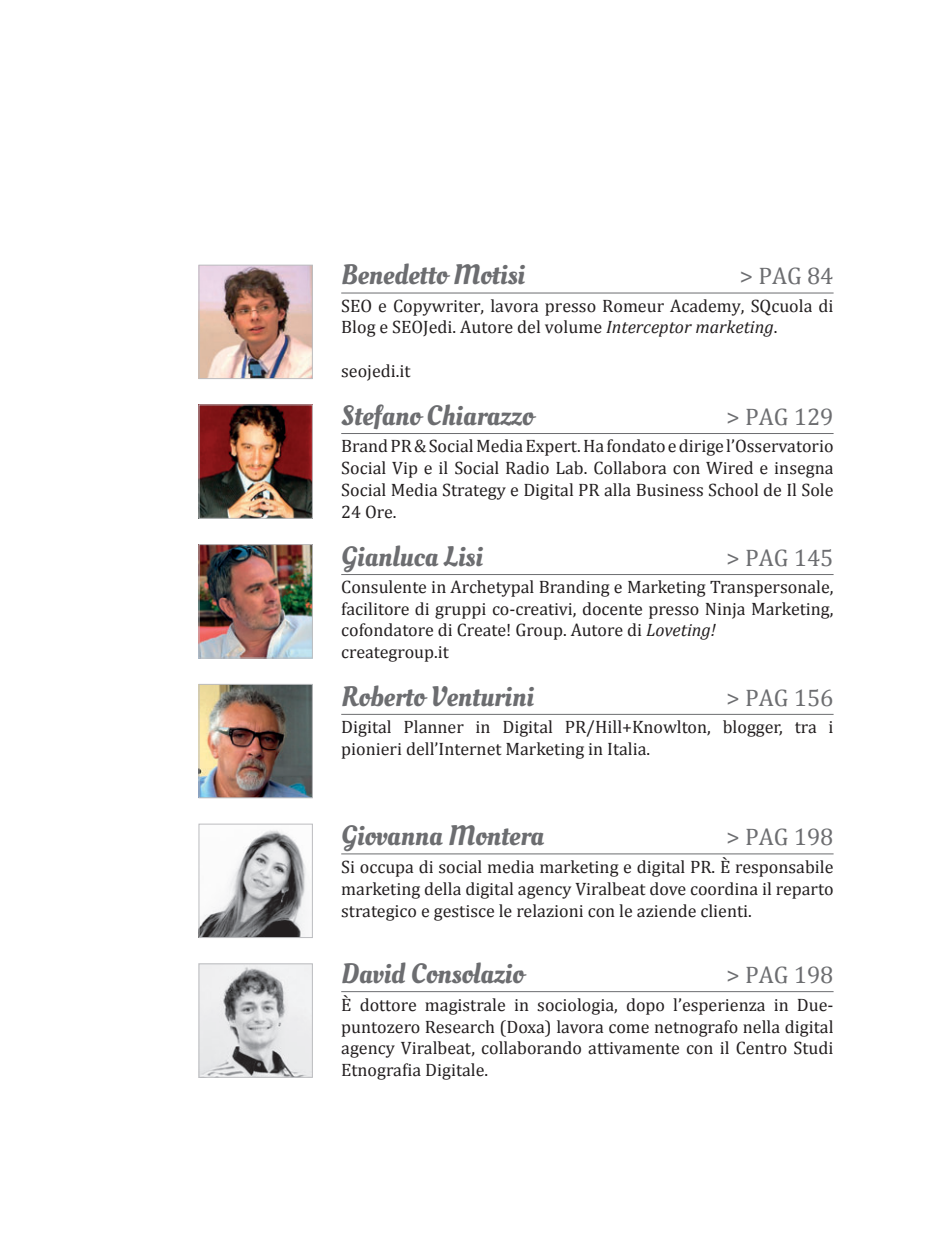
<style>
.page{position:relative;width:947px;height:1248px;background:#fff}
.page>*{position:absolute;margin:0;border:0;box-sizing:border-box;transform-origin:0 0}
.t1{font:28px "Oleo Script";color:#6c6d70}
.t2{font:24px "Cambria";color:#6c6d70}
.t3{font:18px/22px "Cambria";color:#231f20}
.s1{font-style:italic}
</style>
<div class="page">
<hr style="left:341px;top:293px;width:492px;height:1px;background:#6c6d70">
<hr style="left:341px;top:433px;width:492px;height:1px;background:#6c6d70">
<hr style="left:341px;top:574px;width:492px;height:1px;background:#6c6d70">
<hr style="left:341px;top:714px;width:492px;height:1px;background:#6c6d70">
<hr style="left:341px;top:853px;width:492px;height:1px;background:#6c6d70">
<hr style="left:341px;top:991px;width:492px;height:1px;background:#6c6d70">
<img style="left:200px;top:406px;width:111px;height:111px">
<div style="left:198px;top:404px;width:115px;height:115px;border:1px solid #bcbdc0"></div>
<img style="left:200px;top:546px;width:111px;height:110px">
<div style="left:198px;top:544px;width:115px;height:114px;border:1px solid #bcbdc0"></div>
<img style="left:200px;top:685px;width:111px;height:111px">
<div style="left:198px;top:683px;width:115px;height:115px;border:1px solid #bcbdc0"></div>
<img style="left:200px;top:830px;width:106px;height:106px">
<div style="left:198px;top:823px;width:115px;height:115px;border:1px solid #bcbdc0"></div>
<img style="left:200px;top:965px;width:111px;height:110px">
<div style="left:198px;top:963px;width:115px;height:114px;border:1px solid #bcbdc0"></div>
<img style="left:200px;top:266px;width:111px;height:111px">
<div style="left:198px;top:264px;width:115px;height:115px;border:1px solid #bcbdc0"></div>
<h1 class="t1" style="left:341px;top:258px;width:185px">Benedetto Motisi</h1>
<h2 class="t2" style="left:740px;top:262px;width:95px">&gt; PAG 84</h2>
<p class="t3" style="left:341px;top:294px;width:494px">SEO e Copywriter, lavora presso Romeur Academy, SQcuola di<br>Blog e SEOJedi. Autore del volume <span class="s1">Interceptor marketing</span>.</p>
<p class="t3" style="left:341px;top:360px;width:71px">seojedi.it</p>
<h1 class="t1" style="left:341px;top:398px;width:194px">Stefano Chiarazzo</h1>
<h2 class="t2" style="left:726px;top:402px;width:108px">&gt; PAG 129</h2>
<p class="t3" style="left:341px;top:435px;width:494px;text-align:justify">Brand PR &amp; Social Media Expert. Ha fondato e dirige l’Osservatorio Social Vip e il Social Radio Lab. Collabora con Wired e insegna Social Media Strategy e Digital PR alla Business School de Il Sole 24 Ore.</p>
<h1 class="t1" style="left:341px;top:539px;width:143px">Gianluca Lisi</h1>
<h2 class="t2" style="left:726px;top:543px;width:108px">&gt; PAG 145</h2>
<p class="t3" style="left:341px;top:576px;width:494px">Consulente in Archetypal Branding e Marketing Transpersonale, facilitore di gruppi co-creativi, docente presso Ninja Marketing, cofondatore di Create! Group. Autore di <span class="s1">Loveting!<br></span>creategroup.it</p>
<h1 class="t1" style="left:341px;top:679px;width:194px">Roberto Venturini</h1>
<h2 class="t2" style="left:726px;top:683px;width:108px">&gt; PAG 156</h2>
<p class="t3" style="left:341px;top:716px;width:494px">Digital Planner in Digital PR/Hill+Knowlton, blogger, tra i pionieri dell’Internet Marketing in Italia.</p>
<h1 class="t1" style="left:341px;top:818px;width:204px">Giovanna Montera</h1>
<h2 class="t2" style="left:726px;top:822px;width:108px">&gt; PAG 198</h2>
<p class="t3" style="left:341px;top:855px;width:494px;text-align:justify">Si occupa di social media marketing e digital PR. È responsabile marketing della digital agency Viralbeat dove coordina il reparto strategico e gestisce le relazioni con le aziende clienti.</p>
<h1 class="t1" style="left:341px;top:956px;width:184px">David Consolazio</h1>
<h2 class="t2" style="left:726px;top:960px;width:108px">&gt; PAG 198</h2>
<p class="t3" style="left:341px;top:993px;width:494px;text-align:justify">È dottore magistrale in sociologia, dopo l’esperienza in Due&shy;puntozero Research (Doxa) lavora come netnografo nella digital agency Viralbeat, collaborando attivamente con il Centro Studi Etnografia Digitale.</p>
</div>
